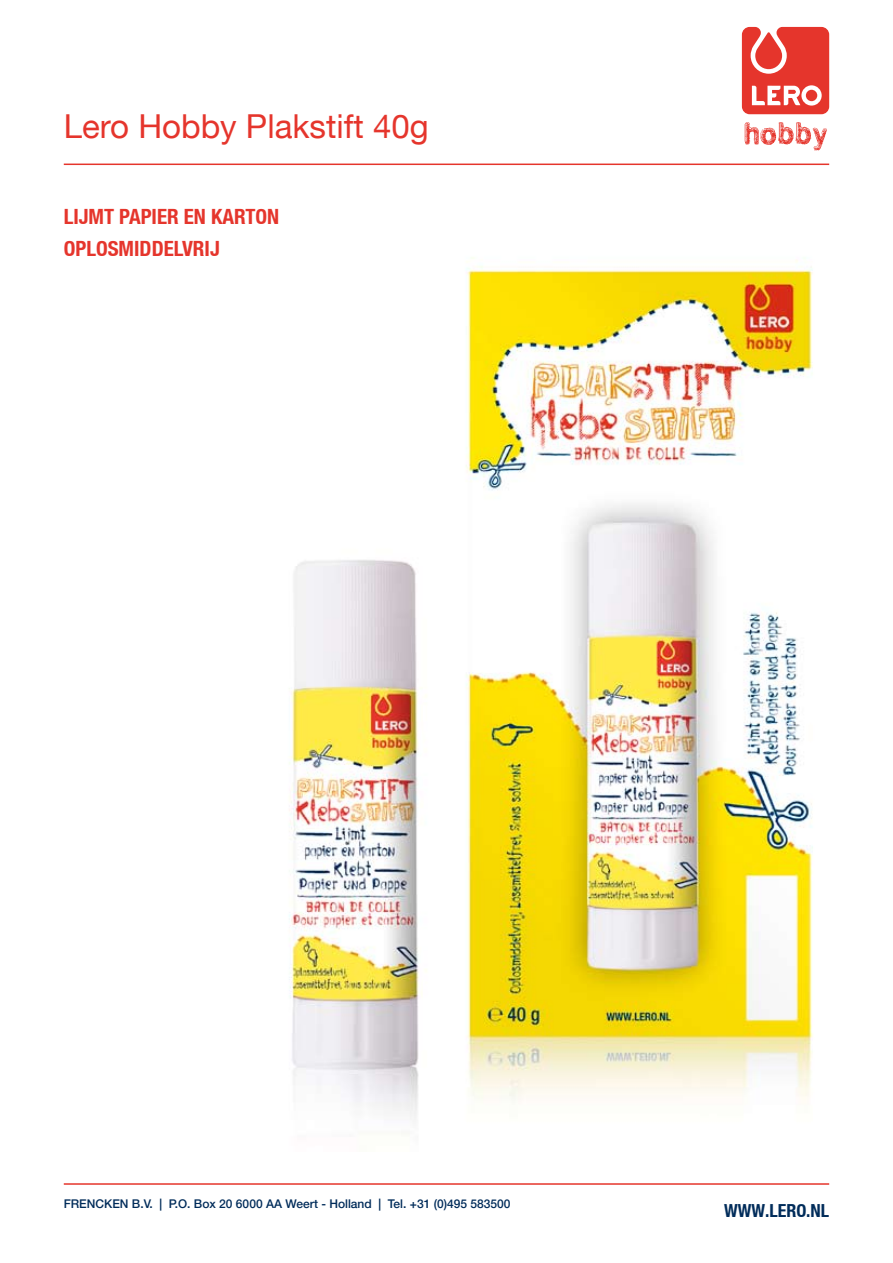
<style>
.page{position:relative;width:893px;height:1263px;background:#fff}
.page>*{position:absolute;margin:0;border:0;box-sizing:border-box;transform-origin:0 0}
.t1{font:33px "Helvetica Neue";color:#e5352c}
.t2{font:700 condensed 21px/31.5px "Helvetica Neue";color:#e5352c}
.t3{font:700 condensed 18px "Helvetica Neue";color:#002c5a}
.t4{font:500 12px "Helvetica Neue";color:#002c5a}
</style>
<div class="page">
<svg style="left:742px;top:27px;width:87px;height:87px;background:#e95951"></svg>
<svg style="left:745px;top:122px;width:82px;height:29px"></svg>
<hr style="left:64px;top:164px;width:765px;height:1px;background:#e5352c">
<hr style="left:64px;top:1183px;width:765px;height:2px;background:#e5352c">
<img style="left:289px;top:560px;width:138px;height:574px">
<img style="left:466px;top:257px;width:347px;height:844px">
<h1 class="t1" style="left:64px;top:107px;width:366px">Lero Hobby Plakstift 40g</h1>
<h2 class="t2" style="left:64px;top:201px;width:217px">LIJMT PAPIER EN KARTON<br>OPLOSMIDDEL</h2>
<h2 class="t2" style="left:182px;top:232px;width:21px">VRIJ</h2>
<p class="t4" style="left:64px;top:1196px;width:448px">FRENCKEN B.V. | P.O. Box 20 6000 AA Weert - Holland | Tel. +31 (0)495 583500</p>
<h3 class="t3" style="left:724px;top:1199px;width:106px">WWW.LERO.NL</h3>
</div>
